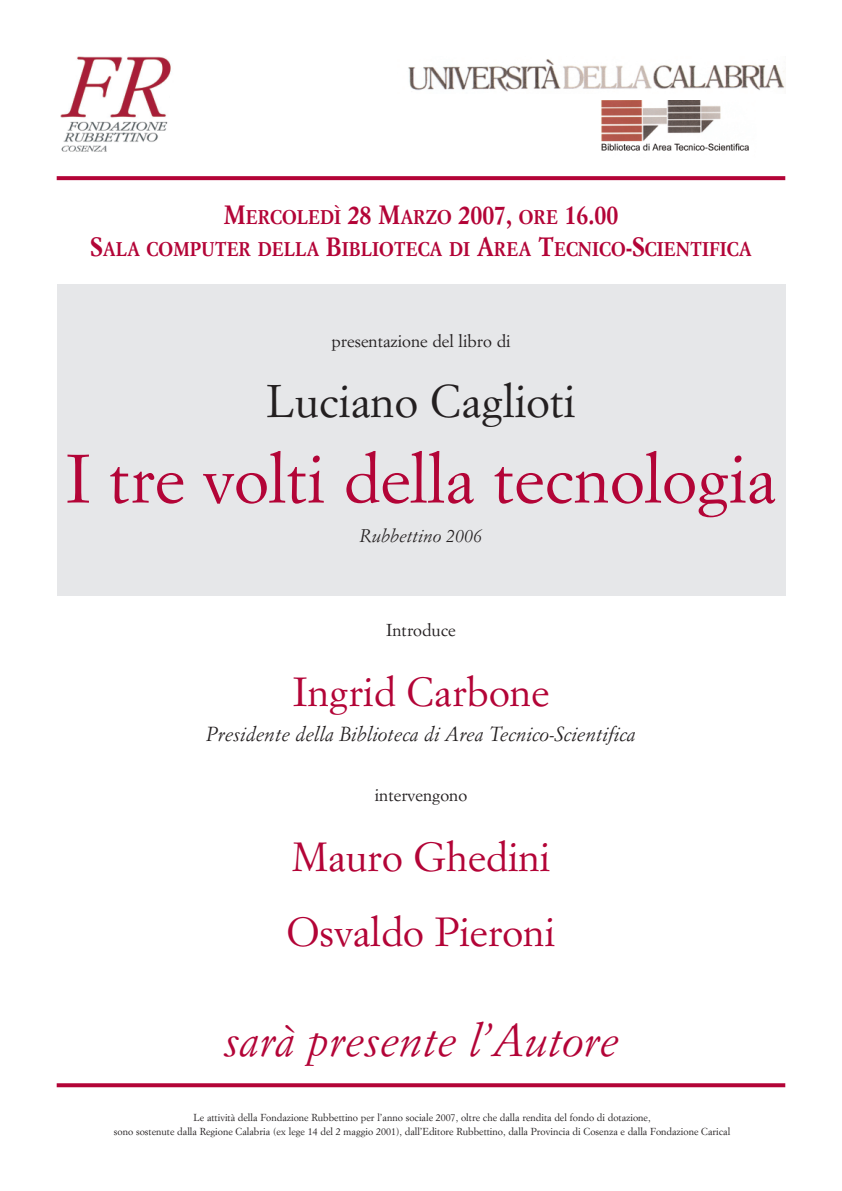
<style>
.page{position:relative;width:842px;height:1191px;background:#fff}
.page>*{position:absolute;margin:0;border:0;box-sizing:border-box;transform-origin:0 0}
.t1{font:67px "Simoncini Garamond";color:#b30437}
.t2{font:italic 45px "Simoncini Garamond";color:#b30437}
.t3{font:45px "Simoncini Garamond";color:#231f20}
.t4{font:40px/75px "Simoncini Garamond";color:#b30437}
.t5{font:italic 20px "Simoncini Garamond";color:#231f20}
.t6{font:700 19.5px/32px "Simoncini Garamond";color:#b30437;text-align:center;scale:.92 1}
.t7{font:italic 18px "Simoncini Garamond";color:#231f20}
.t8{font:17px "Simoncini Garamond";color:#231f20}
.t9{font:10px/14px "Simoncini Garamond";color:#231f20;text-align:center}
.s1{font-size:26px}
</style>
<div class="page">
<img style="left:60px;top:57px;width:111px;height:95px">
<img style="left:601px;top:100px;width:148px;height:51px">
<img style="left:408px;top:59px;width:377px;height:33px">
<svg style="left:57px;top:1083px;width:728px;height:4px;background:#b71444"></svg>
<svg style="left:57px;top:176px;width:728px;height:4px;background:#b50d3e"></svg>
<div style="left:57px;top:284px;width:728px;height:312px;background:#e6e7e9"></div>
<h3 class="t6" style="left:90px;top:202px;width:720px"><span class="s1">M</span>ERCOLEDÌ <span class="s1">28 M</span>ARZO <span class="s1">2007,</span> ORE <span class="s1">16.00<br>S</span>ALA COMPUTER DELLA <span class="s1">B</span>IBLIOTECA DI <span class="s1">A</span>REA <span class="s1">T</span>ECNICO<span class="s1">-S</span>CIENTIFICA</h3>
<h3 class="t8" style="left:331px;top:334px;width:181px">presentazione del libro di</h3>
<h2 class="t3" style="left:266px;top:383px;width:311px">Luciano Caglioti</h2>
<h1 class="t1" style="left:66px;top:451px;width:712px">I tre volti della tecnologia</h1>
<h3 class="t7" style="left:360px;top:528px;width:124px">Rubbettino 2006</h3>
<h3 class="t8" style="left:386px;top:623px;width:71px">Introduce</h3>
<h3 class="t4" style="left:293px;top:657px;width:258px">Ingrid Carbone</h3>
<h3 class="t5" style="left:206px;top:726px;width:431px">Presidente della Biblioteca di Area Tecnico-Scientifica</h3>
<h3 class="t8" style="left:375px;top:788px;width:94px">intervengono</h3>
<h3 class="t4" style="left:287px;top:822px;width:270px">Mauro Ghedini<br>Osvaldo Pieroni</h3>
<h2 class="t2" style="left:224px;top:1021px;width:396px">sarà presente l’Autore</h2>
<p class="t9" style="left:114px;top:1111px;width:618px">Le attività della Fondazione Rubbettino per l’anno sociale 2007, oltre che dalla rendita del fondo di dotazione,<br>sono sostenute dalla Regione Calabria (ex lege 14 del 2 maggio 2001), dall’Editore Rubbettino, dalla Provincia di Cosenza e dalla Fondazione Carical</p>
</div>
